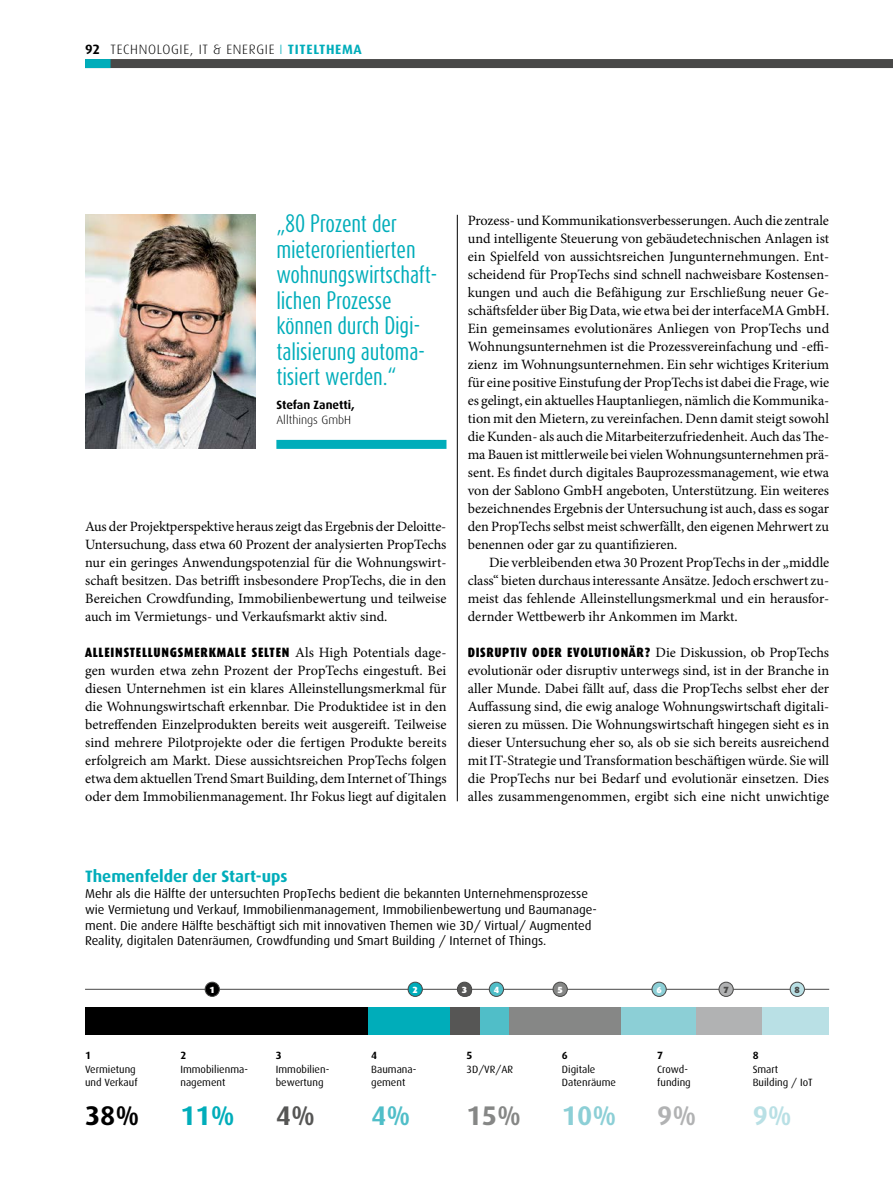
<style>
.page{position:relative;width:893px;height:1191px;background:#fff}
.page>*{position:absolute;margin:0;border:0;box-sizing:border-box;transform-origin:0 0}
.t1{font:700 27px "Dax";color:#8ccfd6}
.t2{font:700 27px "Dax";color:#868786}
.t3{font:700 27px "Dax";color:#00adba}
.t4{font:700 27px "Dax";color:#000}
.t5{font:700 27px "Dax";color:#b1b2b3}
.t6{font:700 27px "Dax";color:#50bec8}
.t7{font:700 27px "Dax";color:#565655}
.t8{font:700 27px "Dax";color:#b9e0e5}
.t9{font:21px/25.5px "Dax Compact";letter-spacing:-.01em;color:#00adba}
.t10{font:700 16.5px "Dax";color:#00adba}
.t11{font:14.25px/18px "Minion Pro";color:#000;text-align:justify}
.t12{font:900 13.5px "Dax Condensed";letter-spacing:.055em;color:#000}
.t13{font:300 13.5px "Dax";letter-spacing:.05em;color:#000}
.t14{font:12.75px/15.8px "Dax";color:#000}
.t15{font:700 12px "Dax";letter-spacing:-.005em;color:#000}
.t16{font:300 12px "Dax";color:#000}
.t17{font:10.5px/13.5px "Dax";color:#000}
.t18{font:700 10.5px "Dax";color:#000}
.t19{font:900 9px "Dax";color:#fff}
.t20{font:900 9px "Dax";color:#484847}
.s1{font-weight:700}
.s2{color:#00adba}
.s3{font-weight:700;color:#00adba}
.s4{font-family:"Minion Pro";font-weight:400;font-size:14.25px}
</style>
<div class="page">
<div style="left:85px;top:59px;width:808px;height:9px;background:#484847"></div>
<div style="left:85px;top:59px;width:26px;height:9px;background:#00adba"></div>
<hr style="left:457px;top:215px;width:1px;height:586px;background:#000">
<div style="left:276px;top:440px;width:170px;height:9px;background:#00adba"></div>
<img style="left:85px;top:215px;width:170px;height:233px">
<hr style="left:85px;top:989px;width:744px;height:1px;background:#484847">
<div style="left:205px;top:982px;width:14px;height:14px;background:#000;border-radius:50%"></div>
<div style="left:205px;top:982px;width:15px;height:14px;border:1px solid #484847;border-radius:50%"></div>
<div style="left:408px;top:982px;width:14px;height:14px;background:#00adba;border-radius:50%"></div>
<div style="left:408px;top:982px;width:15px;height:14px;border:1px solid #484847;border-radius:50%"></div>
<div style="left:457px;top:982px;width:15px;height:14px;background:#565655;border-radius:50%"></div>
<div style="left:457px;top:982px;width:15px;height:14px;border:1px solid #484847;border-radius:50%"></div>
<div style="left:489px;top:982px;width:14px;height:14px;background:#50bec8;border-radius:50%"></div>
<div style="left:489px;top:982px;width:15px;height:14px;border:1px solid #484847;border-radius:50%"></div>
<div style="left:553px;top:982px;width:14px;height:14px;background:#868786;border-radius:50%"></div>
<div style="left:553px;top:982px;width:15px;height:14px;border:1px solid #484847;border-radius:50%"></div>
<div style="left:719px;top:982px;width:14px;height:14px;background:#b1b2b3;border-radius:50%"></div>
<div style="left:719px;top:982px;width:14px;height:14px;border:1px solid #484847;border-radius:50%"></div>
<div style="left:652px;top:982px;width:14px;height:14px;background:#8ccfd6;border-radius:50%"></div>
<div style="left:652px;top:982px;width:14px;height:14px;border:1px solid #484847;border-radius:50%"></div>
<div style="left:790px;top:982px;width:14px;height:14px;background:#b9e0e5;border-radius:50%"></div>
<div style="left:790px;top:982px;width:15px;height:14px;border:1px solid #484847;border-radius:50%"></div>
<div style="left:762px;top:1007px;width:67px;height:27px;background:#b9e0e5"></div>
<div style="left:695px;top:1007px;width:67px;height:27px;background:#b1b2b3"></div>
<div style="left:621px;top:1007px;width:74px;height:27px;background:#8ccfd6"></div>
<div style="left:509px;top:1007px;width:112px;height:27px;background:#868786"></div>
<div style="left:479px;top:1007px;width:30px;height:27px;background:#50bec8"></div>
<div style="left:450px;top:1007px;width:29px;height:27px;background:#565655"></div>
<div style="left:368px;top:1007px;width:82px;height:27px;background:#00adba"></div>
<div style="left:85px;top:1007px;width:283px;height:27px;background:#000"></div>
<p class="t13" style="left:85px;top:41px;width:278px"><span class="s1">92</span> TECHNOLOGIE, IT &amp; ENERGIE <span class="s2">I</span> <span class="s3">TITELTHEMA</span></p>
<h2 class="t9" style="left:276px;top:211px;width:163px">„80 Prozent der mieterorientierten wohnungswirtschaft&shy;lichen Prozesse können durch Digi&shy;talisierung automa&shy;tisiert werden.“</h2>
<p class="t15" style="left:276px;top:398px;width:80px">Stefan Zanetti,</p>
<p class="t16" style="left:276px;top:413px;width:76px">Allthings GmbH</p>
<p class="t11" style="left:85px;top:518px;width:363px">Aus der Projektperspektive heraus zeigt das Ergebnis der Deloitte-Untersuchung, dass etwa 60 Prozent der analysierten PropTechs nur ein geringes Anwendungspotenzial für die Wohnungswirt&shy;schaft besitzen. Das betrifft insbesondere PropTechs, die in den Bereichen Crowdfunding, Immobilienbewertung und teilweise auch im Vermietungs- und Verkaufsmarkt aktiv sind.</p>
<p class="t12" style="left:85px;top:645px;width:363px">ALLEINSTELLUNGSMERKMALE SELTEN <span class="s4">Als High Potentials dage-</span></p>
<p class="t11" style="left:85px;top:662px;width:363px">gen wurden etwa zehn Prozent der PropTechs eingestuft. Bei diesen Unternehmen ist ein klares Alleinstellungsmerkmal für die Wohnungswirtschaft erkennbar. Die Produktidee ist in den betreffenden Einzelprodukten bereits weit ausgereift. Teilweise sind mehrere Pilotprojekte oder die fertigen Produkte bereits erfolgreich am Markt. Diese aussichtsreichen PropTechs folgen etwa dem aktuellen Trend Smart Building, dem Internet of Things oder dem Immobilienmanagement. Ihr Fokus liegt auf digitalen</p>
<p class="t11" style="left:468px;top:211px;width:363px">Prozess- und Kommunikationsverbesserungen. Auch die zentrale und intelligente Steuerung von gebäudetechnischen Anlagen ist ein Spielfeld von aussichtsreichen Jungunternehmungen. Ent&shy;scheidend für PropTechs sind schnell nachweisbare Kostensen&shy;kungen und auch die Befähigung zur Erschließung neuer Ge&shy;schäftsfelder über Big Data, wie etwa bei der interfaceMA GmbH.<br>Ein gemeinsames evolutionäres Anliegen von PropTechs und Wohnungsunternehmen ist die Prozessvereinfachung und -effi&shy;zienz im Wohnungsunternehmen. Ein sehr wichtiges Kriterium für eine positive Einstufung der PropTechs ist dabei die Frage, wie es gelingt, ein aktuelles Hauptanliegen, nämlich die Kommunika&shy;tion mit den Mietern, zu vereinfachen. Denn damit steigt sowohl die Kunden- als auch die Mitarbeiterzufriedenheit. Auch das The&shy;ma Bauen ist mittlerweile bei vielen Wohnungsunternehmen prä&shy;sent. Es findet durch digitales Bauprozessmanagement, wie etwa von der Sablono GmbH angeboten, Unterstützung. Ein weiteres bezeichnendes Ergebnis der Untersuchung ist auch, dass es sogar den PropTechs selbst meist schwerfällt, den eigenen Mehrwert zu benennen oder gar zu quantifizieren.</p>
<p class="t11" style="left:468px;top:553px;width:363px;text-indent:21px">Die verbleibenden etwa 30 Prozent PropTechs in der „middle class“ bieten durchaus interessante Ansätze. Jedoch erschwert zu&shy;meist das fehlende Alleinstellungsmerkmal und ein herausfor&shy;dernder Wettbewerb ihr Ankommen im Markt.</p>
<p class="t12" style="left:468px;top:645px;width:363px">DISRUPTIV ODER EVOLUTIONÄR? <span class="s4">Die Diskussion, ob PropTechs</span></p>
<p class="t11" style="left:468px;top:662px;width:363px">evolutionär oder disruptiv unterwegs sind, ist in der Branche in aller Munde. Dabei fällt auf, dass die PropTechs selbst eher der Auffassung sind, die ewig analoge Wohnungswirtschaft digitali&shy;sieren zu müssen. Die Wohnungswirtschaft hingegen sieht es in dieser Untersuchung eher so, als ob sie sich bereits ausreichend mit IT-Strategie und Transformation beschäftigen würde. Sie will die PropTechs nur bei Bedarf und evolutionär einsetzen. Dies alles zusammengenommen, ergibt sich eine nicht unwichtige</p>
<p class="t10" style="left:85px;top:867px;width:204px">Themenfelder der Start-ups</p>
<p class="t14" style="left:85px;top:886px;width:513px">Mehr als die Hälfte der untersuchten PropTechs bedient die bekannten Unternehmensprozesse wie Vermietung und Verkauf, Immobilienmanagement, Immobilienbewertung und Baumanage&shy;ment. Die andere Hälfte beschäftigt sich mit innovativen Themen wie 3D/ Virtual/ Augmented Reality, digitalen Datenräumen, Crowdfunding und Smart Building / Internet of Things.</p>
<p class="t18" style="left:85px;top:1049px;width:7px">1</p>
<p class="t17" style="left:85px;top:1062px;width:54px">Vermietung und Verkauf</p>
<h1 class="t4" style="left:85px;top:1100px;width:56px">38%</h1>
<p class="t19" style="left:210px;top:984px;width:7px">1</p>
<p class="t19" style="left:413px;top:984px;width:7px">2</p>
<p class="t19" style="left:462px;top:984px;width:7px">3</p>
<p class="t19" style="left:494px;top:984px;width:7px">4</p>
<p class="t19" style="left:557px;top:984px;width:7px">5</p>
<p class="t19" style="left:656px;top:984px;width:7px">6</p>
<p class="t20" style="left:723px;top:984px;width:7px">7</p>
<p class="t18" style="left:180px;top:1049px;width:7px">2</p>
<p class="t17" style="left:180px;top:1062px;width:69px">Immobilienma&shy;nagement</p>
<h1 class="t3" style="left:180px;top:1100px;width:56px">11%</h1>
<p class="t18" style="left:276px;top:1049px;width:7px">3</p>
<p class="t17" style="left:276px;top:1062px;width:55px">Immobilien&shy;bewertung</p>
<h1 class="t7" style="left:276px;top:1100px;width:41px">4%</h1>
<p class="t18" style="left:371px;top:1049px;width:7px">4</p>
<p class="t17" style="left:371px;top:1062px;width:47px">Baumana&shy;gement</p>
<h1 class="t6" style="left:371px;top:1100px;width:41px">4%</h1>
<p class="t18" style="left:467px;top:1049px;width:7px">5</p>
<p class="t17" style="left:467px;top:1062px;width:48px">3D/VR/AR</p>
<h1 class="t2" style="left:467px;top:1100px;width:56px">15%</h1>
<p class="t18" style="left:562px;top:1049px;width:7px">6</p>
<p class="t17" style="left:562px;top:1062px;width:56px">Digitale<br>Datenräume</p>
<h1 class="t1" style="left:562px;top:1100px;width:56px">10%</h1>
<p class="t18" style="left:657px;top:1049px;width:7px">7</p>
<p class="t17" style="left:657px;top:1062px;width:35px">Crowd&shy;funding</p>
<h1 class="t5" style="left:657px;top:1100px;width:41px">9%</h1>
<p class="t20" style="left:795px;top:984px;width:7px">8</p>
<p class="t18" style="left:753px;top:1049px;width:7px">8</p>
<p class="t17" style="left:753px;top:1062px;width:61px">Smart<br>Building / IoT</p>
<h1 class="t8" style="left:753px;top:1100px;width:41px">9%</h1>
</div>
